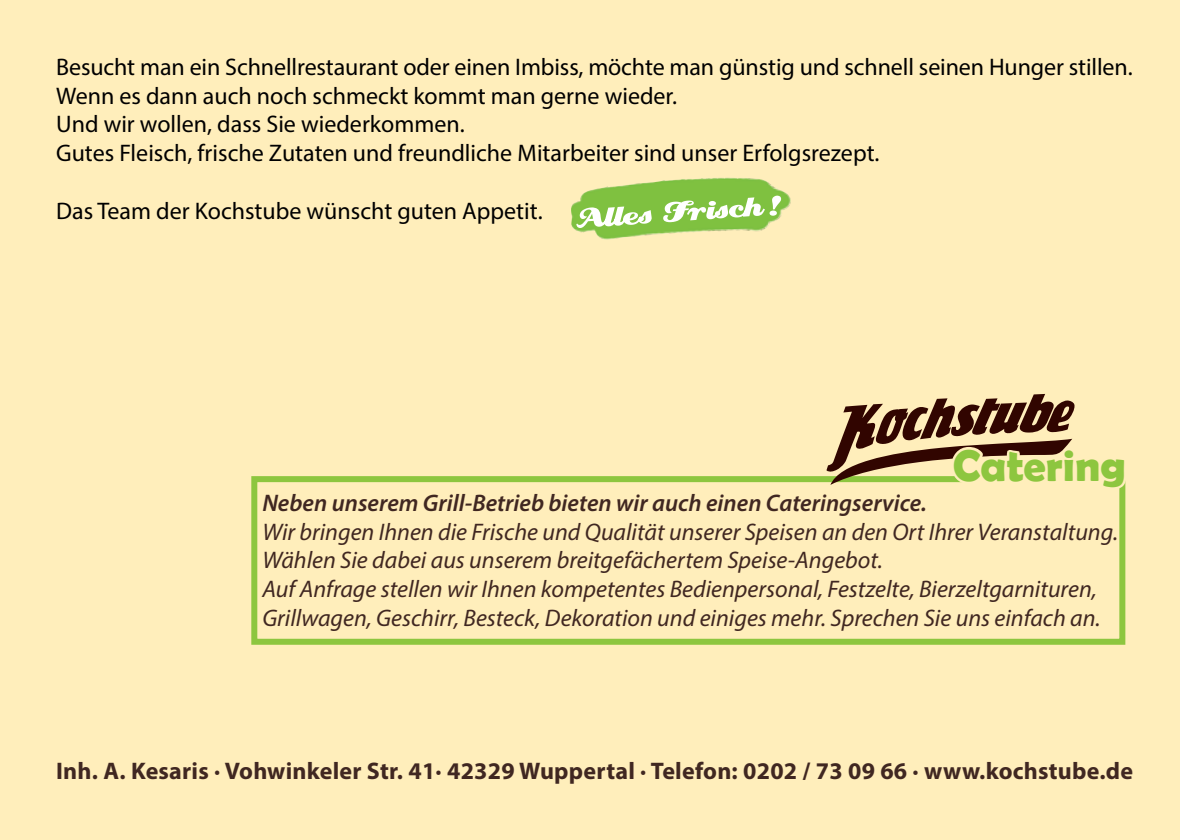
<style>
.page{position:relative;width:1180px;height:840px;background:#fff}
.page>*{position:absolute;margin:0;border:0;box-sizing:border-box;transform-origin:0 0}
.t1{font:700 44.6px "Berlin Sans FB Demi";color:#8dc63f}
.t2{font:italic 24px/28.8px "Myriad Pro";color:#402721}
.t3{font:24px/28.8px "Myriad Pro";color:#000}
.t4{font:700 24px "Myriad Pro";letter-spacing:.01em;color:#402721}
.t5{font:italic 600 24px "Myriad Pro";color:#402721}
</style>
<div class="page">
<div style="left:0;top:0;width:1179px;height:839px;background:#feb"></div>
<img style="left:568px;top:177px;width:224px;height:62px">
<svg style="left:576px;top:195px;width:205px;height:33px"></svg>
<div style="left:251px;top:476px;width:874px;height:168px;border:6px solid #8dc63f"></div>
<svg style="left:826px;top:393px;width:304px;height:99px"></svg>
<p class="t3" style="left:56px;top:52px;width:1077px">Besucht man ein Schnellrestaurant oder einen Imbiss, möchte man günstig und schnell seinen Hunger stillen.<br>Wenn es dann auch noch schmeckt kommt man gerne wieder.<br>Und wir wollen, dass Sie wiederkommen.<br>Gutes Fleisch, frische Zutaten und freundliche Mitarbeiter sind unser Erfolgsrezept.</p>
<p class="t3" style="left:56px;top:196px;width:488px">Das Team der Kochstube wünscht guten Appetit.</p>
<h1 class="t1" style="left:952px;top:439px;width:174px">Catering</h1>
<p class="t5" style="left:262px;top:487px;width:666px">Neben unserem Grill-Betrieb bieten wir auch einen Cateringservice.</p>
<p class="t2" style="left:262px;top:516px;width:857px">Wir bringen Ihnen die Frische und Qualität unserer Speisen an den Ort Ihrer Veranstaltung.<br>Wählen Sie dabei aus unserem breitgefächertem Speise-Angebot.<br>Auf Anfrage stellen wir Ihnen kompetentes Bedienpersonal, Festzelte, Bierzeltgarnituren, Grillwagen, Geschirr, Besteck, Dekoration und einiges mehr. Sprechen Sie uns einfach an.</p>
<p class="t4" style="left:56px;top:755px;width:1078px">Inh. A. Kesaris · Vohwinkeler Str. 41· 42329 Wuppertal · Telefon: 0202 / 73 09 66 · www.kochstube.de</p>
</div>
